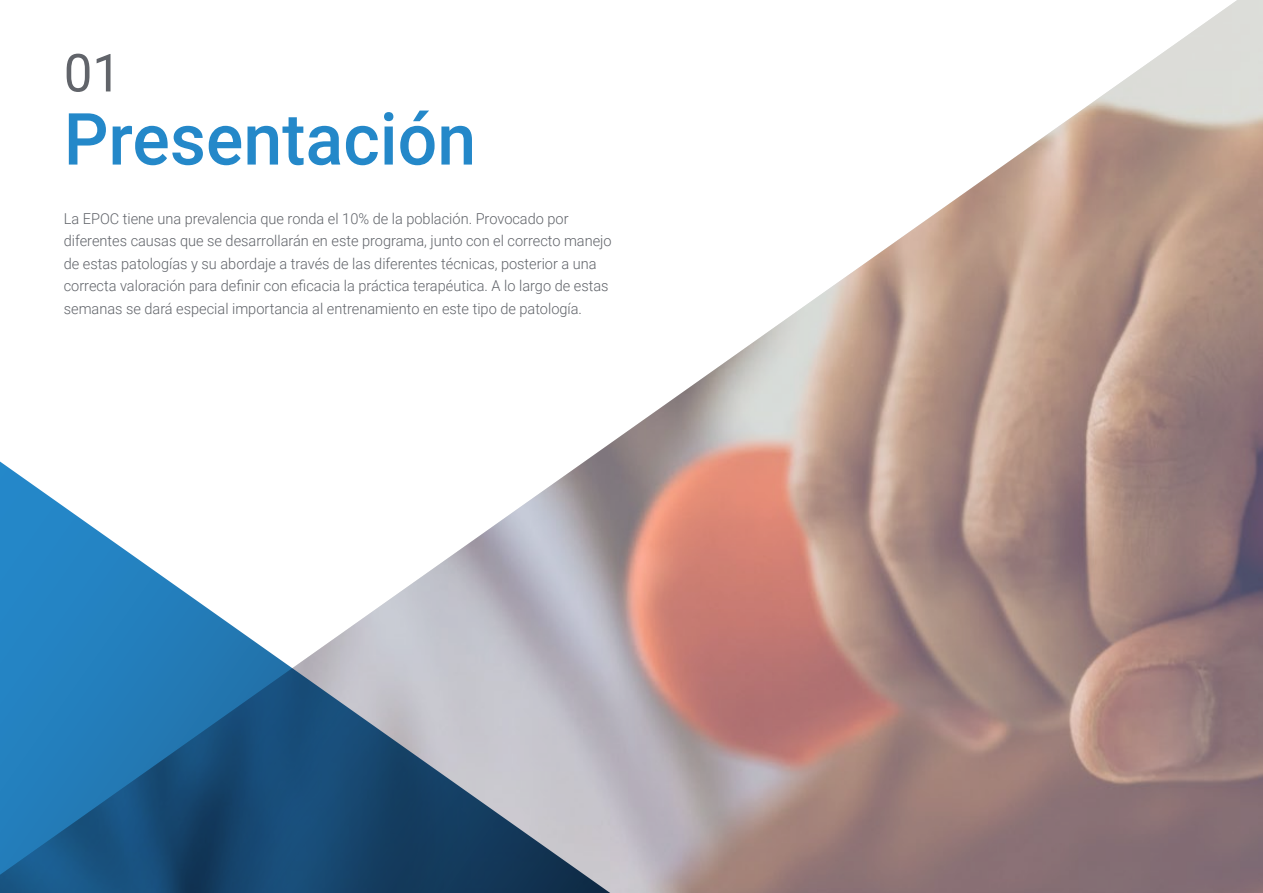
<style>
.page{position:relative;width:1263px;height:893px;background:#fff}
.page>*{position:absolute;margin:0;border:0;box-sizing:border-box;transform-origin:0 0}
.t1{font:500 72px "Roboto";color:#2488c9}
.t2{font:52.5px "Roboto";color:#61646a}
.t3{font:300 15px/22.5px "Roboto";color:#61646a}
</style>
<div class="page">
<img style="left:606px;top:0;width:657px;height:893px">
<svg style="left:0;top:446px;width:640px;height:447px"></svg>
<h2 class="t2" style="left:64px;top:36px;width:59px">01</h2>
<h1 class="t1" style="left:64px;top:89px;width:414px">Presentación</h1>
<p class="t3" style="left:64px;top:207px;width:549px">La EPOC tiene una prevalencia que ronda el 10% de la población. Provocado por diferentes causas que se desarrollarán en este programa, junto con el correcto manejo de estas patologías y su abordaje a través de las diferentes técnicas, posterior a una correcta valoración para definir con eficacia la práctica terapéutica. A lo largo de estas semanas se dará especial importancia al entrenamiento en este tipo de patología.</p>
</div>
